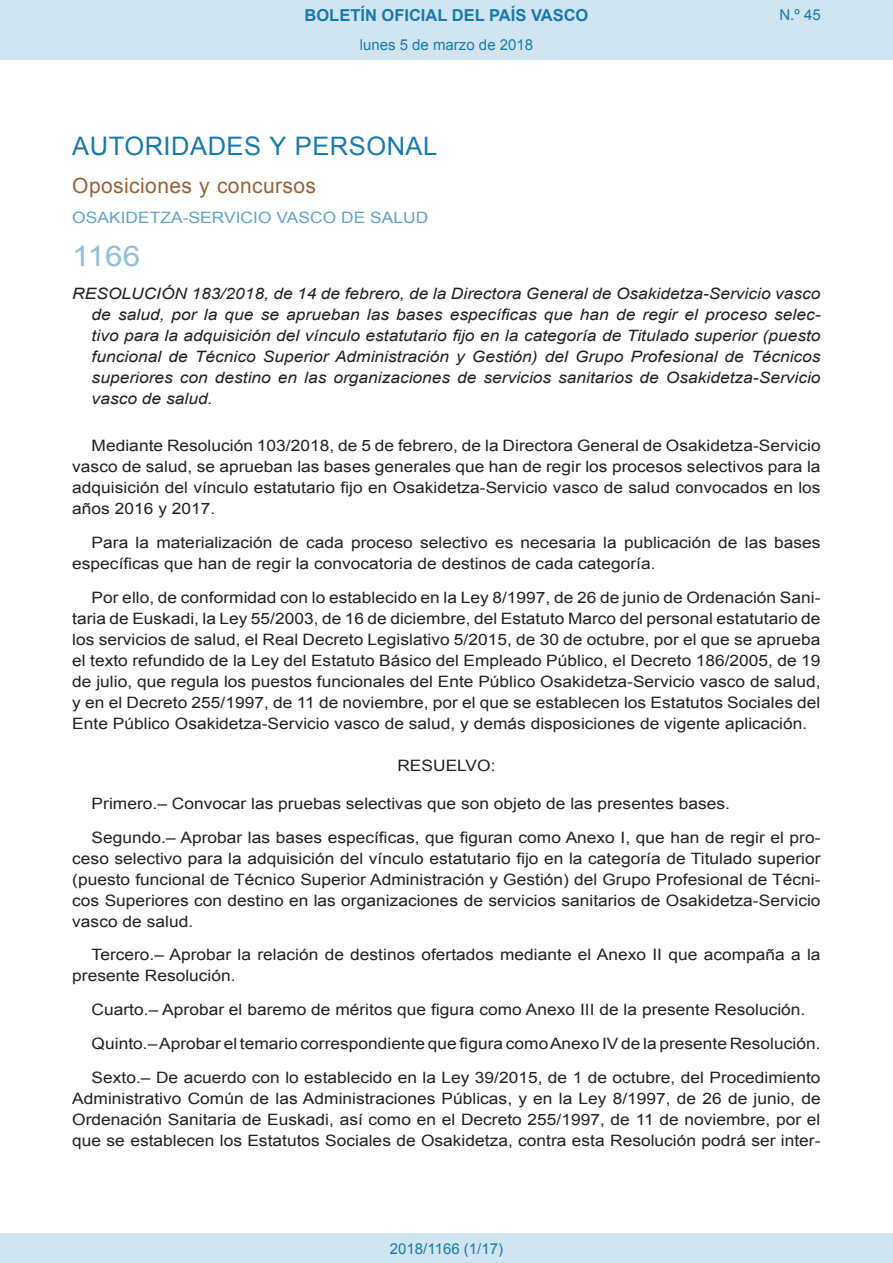
<style>
.page{position:relative;width:893px;height:1263px;background:#fff}
.page>*{position:absolute;margin:0;border:0;box-sizing:border-box;transform-origin:0 0}
.BOPVOrden{font:28.5px "Arial";color:#90c0db;scale:1.11 1}
.BOPVSeccion{font:25.5px "Arial";letter-spacing:.02em;color:#1879ad}
.BOPVSubseccion{font:21px "Arial";letter-spacing:.02em;color:#956338}
.t1{font:700 16.5px "Arial";color:#1879ad}
.BOPVDetalle{font:15.6px/21px "Arial";color:#231f20;text-align:justify;scale:1.11 1}
.BOPVTitulo{font:italic 15.6px/21px "Arial";color:#231f20;text-align:justify;scale:1.11 1}
.BOPVOrganismo{font:15.6px "Arial";letter-spacing:.005em;color:#5ea4ca;scale:1.11 1}
.BOPVClave{font:15.6px "Arial";color:#231f20;scale:1.11 1}
.Paginacion_Centro{font:15px "Arial";color:#1879ad}
</style>
<div class="page">
<div style="left:0;top:0;width:893px;height:60px;background:#d0e5f0"></div>
<div style="left:0;top:1233px;width:893px;height:30px;background:#d0e5f0"></div>
<p class="t1" style="left:305px;top:4px;width:285px">BOLETÍN OFICIAL DEL PAÍS VASCO</p>
<p class="Paginacion_Centro" style="left:360px;top:35px;width:175px">lunes 5 de marzo de 2018</p>
<p class="Paginacion_Centro" style="left:779px;top:5px;width:43px">N.º 45</p>
<p class="BOPVSeccion" style="left:72px;top:129px;width:367px">AUTORIDADES Y PERSONAL</p>
<p class="BOPVSubseccion" style="left:72px;top:171px;width:245px">Oposiciones y concursos</p>
<p class="BOPVOrganismo" style="left:72px;top:207px;width:322px">OSAKIDETZA-SERVICIO VASCO DE SALUD</p>
<p class="BOPVOrden" style="left:72px;top:237px;width:63px">1166</p>
<p class="BOPVTitulo" style="left:92px;top:284px;width:658px;text-indent:-19px">RESOLUCIÓN 183/2018, de 14 de febrero, de la Directora General de Osakidetza-Servicio vasco de salud, por la que se aprueban las bases específicas que han de regir el proceso selec&shy;tivo para la adquisición del vínculo estatutario fijo en la categoría de Titulado superior (puesto funcional de Técnico Superior Administración y Gestión) del Grupo Profesional de Técnicos superiores con destino en las organizaciones de servicios sanitarios de Osakidetza-Servicio vasco de salud.</p>
<p class="BOPVDetalle" style="left:72px;top:435px;width:676px;text-indent:19px">Mediante Resolución 103/2018, de 5 de febrero, de la Directora General de Osakidetza-Servicio vasco de salud, se aprueban las bases generales que han de regir los procesos selectivos para la adquisición del vínculo estatutario fijo en Osakidetza-Servicio vasco de salud convocados en los años 2016 y 2017.</p>
<p class="BOPVDetalle" style="left:72px;top:532px;width:676px;text-indent:19px">Para la materialización de cada proceso selectivo es necesaria la publicación de las bases específicas que han de regir la convocatoria de destinos de cada categoría.</p>
<p class="BOPVDetalle" style="left:72px;top:587px;width:676px;text-indent:19px">Por ello, de conformidad con lo establecido en la Ley 8/1997, de 26 de junio de Ordenación Sani&shy;taria de Euskadi, la Ley 55/2003, de 16 de diciembre, del Estatuto Marco del personal estatutario de los servicios de salud, el Real Decreto Legislativo 5/2015, de 30 de octubre, por el que se aprueba el texto refundido de la Ley del Estatuto Básico del Empleado Público, el Decreto 186/2005, de 19 de julio, que regula los puestos funcionales del Ente Público Osakidetza-Servicio vasco de salud, y en el Decreto 255/1997, de 11 de noviembre, por el que se establecen los Estatutos Sociales del Ente Público Osakidetza-Servicio vasco de salud, y demás disposiciones de vigente aplicación.</p>
<p class="BOPVClave" style="left:397px;top:755px;width:90px">RESUELVO:</p>
<p class="BOPVDetalle" style="left:92px;top:793px;width:577px">Primero.– Convocar las pruebas selectivas que son objeto de las presentes bases.</p>
<p class="BOPVDetalle" style="left:72px;top:827px;width:676px;text-indent:19px">Segundo.– Aprobar las bases específicas, que figuran como Anexo I, que han de regir el pro&shy;ceso selectivo para la adquisición del vínculo estatutario fijo en la categoría de Titulado superior (puesto funcional de Técnico Superior Administración y Gestión) del Grupo Profesional de Técni&shy;cos Superiores con destino en las organizaciones de servicios sanitarios de Osakidetza-Servicio vasco de salud.</p>
<p class="BOPVDetalle" style="left:72px;top:944px;width:676px;text-indent:19px">Tercero.– Aprobar la relación de destinos ofertados mediante el Anexo II que acompaña a la presente Resolución.</p>
<p class="BOPVDetalle" style="left:92px;top:999px;width:644px">Cuarto.– Aprobar el baremo de méritos que figura como Anexo III de la presente Resolución.</p>
<p class="BOPVDetalle" style="left:92px;top:1033px;width:658px">Quinto.– Aprobar el temario correspondiente que figura como Anexo IV de la presente Resolución.</p>
<p class="BOPVDetalle" style="left:72px;top:1067px;width:676px;text-indent:19px">Sexto.– De acuerdo con lo establecido en la Ley 39/2015, de 1 de octubre, del Procedimiento Administrativo Común de las Administraciones Públicas, y en la Ley 8/1997, de 26 de junio, de Ordenación Sanitaria de Euskadi, así como en el Decreto 255/1997, de 11 de noviembre, por el que se establecen los Estatutos Sociales de Osakidetza, contra esta Resolución podrá ser inter-</p>
<p class="Paginacion_Centro" style="left:390px;top:1238px;width:115px">2018/1166 (1/17)</p>
</div>
